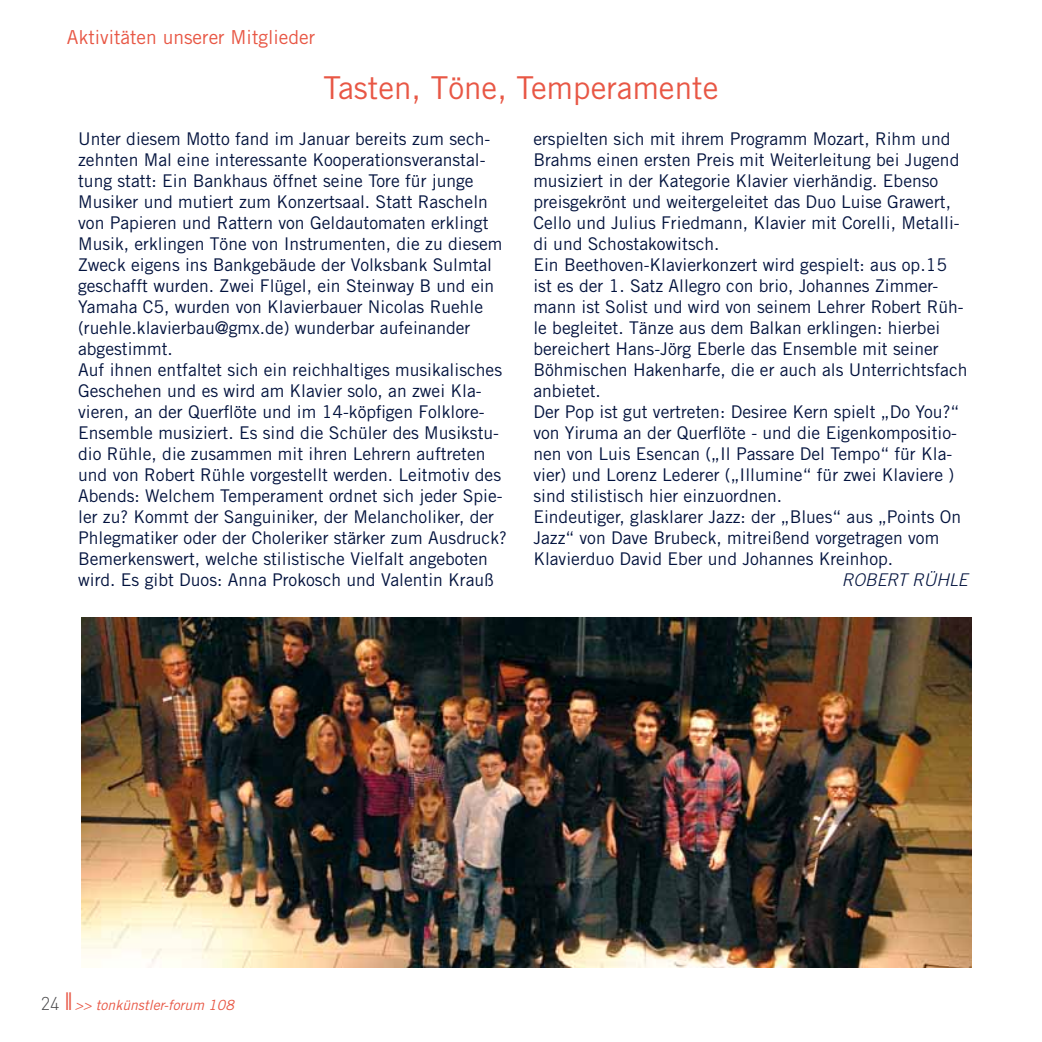
<style>
.page{position:relative;width:1042px;height:1042px;background:#fff}
.page>*{position:absolute;margin:0;border:0;box-sizing:border-box;transform-origin:0 0}
.t1{font:31.5px "Trade Gothic";color:#e85745}
.t2{font:19.25px "Trade Gothic";color:#e85745}
.t3{font:300 18.38px "DIN";color:#4b4b4d}
.t4{font:17.5px/21px "Trade Gothic";color:#03133e}
.t5{font:italic 300 17.5px "Trade Gothic";letter-spacing:.165em;color:#03133e}
.t6{font:italic 14px "Trade Gothic";color:#e85745}
.s1{font-weight:300;font-style:normal;font-size:24.5px}
</style>
<div class="page">
<img style="left:81px;top:618px;width:890px;height:349px">
<p class="t2" style="left:67px;top:25px;width:250px">Aktivitäten unserer Mitglieder</p>
<h1 class="t1" style="left:323px;top:69px;width:396px">Tasten, Töne, Temperamente</h1>
<p class="t4" style="left:78px;top:128px;width:430px">Unter diesem Motto fand im Januar bereits zum sech&shy;zehnten Mal eine interessante Kooperationsveranstal&shy;tung statt: Ein Bankhaus öffnet seine Tore für junge Musiker und mutiert zum Konzertsaal. Statt Rascheln von Papieren und Rattern von Geldautomaten erklingt Musik, erklingen Töne von Instrumenten, die zu diesem Zweck eigens ins Bankgebäude der Volksbank Sulmtal geschafft wurden. Zwei Flügel, ein Steinway B und ein Yamaha C5, wurden von Klavierbauer Nicolas Ruehle (ruehle.klavierbau@gmx.de) wunderbar aufeinander abgestimmt.<br>Auf ihnen entfaltet sich ein reichhaltiges musikalisches Geschehen und es wird am Klavier solo, an zwei Kla&shy;vieren, an der Querflöte und im 14-köpfigen Folklore-Ensemble musiziert. Es sind die Schüler des Musikstu&shy;dio Rühle, die zusammen mit ihren Lehrern auftreten und von Robert Rühle vorgestellt werden. Leitmotiv des Abends: Welchem Temperament ordnet sich jeder Spie&shy;ler zu? Kommt der Sanguiniker, der Melancholiker, der Phlegmatiker oder der Choleriker stärker zum Ausdruck?<br>Bemerkenswert, welche stilistische Vielfalt angeboten wird. Es gibt Duos: Anna Prokosch und Valentin Krauß</p>
<p class="t4" style="left:533px;top:128px;width:436px">erspielten sich mit ihrem Programm Mozart, Rihm und Brahms einen ersten Preis mit Weiterleitung bei Jugend musiziert in der Kategorie Klavier vierhändig. Ebenso preisgekrönt und weitergeleitet das Duo Luise Grawert, Cello und Julius Friedmann, Klavier mit Corelli, Metalli&shy;di und Schostakowitsch.<br>Ein Beethoven-Klavierkonzert wird gespielt: aus op.15 ist es der 1. Satz Allegro con brio, Johannes Zimmer&shy;mann ist Solist und wird von seinem Lehrer Robert Rüh&shy;le begleitet. Tänze aus dem Balkan erklingen: hierbei bereichert Hans-Jörg Eberle das Ensemble mit seiner Böhmischen Hakenharfe, die er auch als Unterrichtsfach anbietet.<br>Der Pop ist gut vertreten: Desiree Kern spielt „Do You?“ von Yiruma an der Querflöte - und die Eigenkompositio&shy;nen von Luis Esencan („Il Passare Del Tempo“ für Kla&shy;vier) und Lorenz Lederer („Illumine“ für zwei Klaviere ) sind stilistisch hier einzuordnen.<br>Eindeutiger, glasklarer Jazz: der „Blues“ aus „Points On Jazz“ von Dave Brubeck, mitreißend vorgetragen vom Klavierduo David Eber und Johannes Kreinhop.</p>
<p class="t5" style="left:842px;top:569px;width:24px">ROBERT</p>
<p class="t5" style="left:912px;top:569px;width:56px">RÜHLE</p>
<p class="t3" style="left:41px;top:990px;width:20px">24</p>
<p class="t6" style="left:64px;top:997px;width:171px"><span class="s1">ll</span> &gt;&gt; tonkünstler-forum 108</p>
</div>
